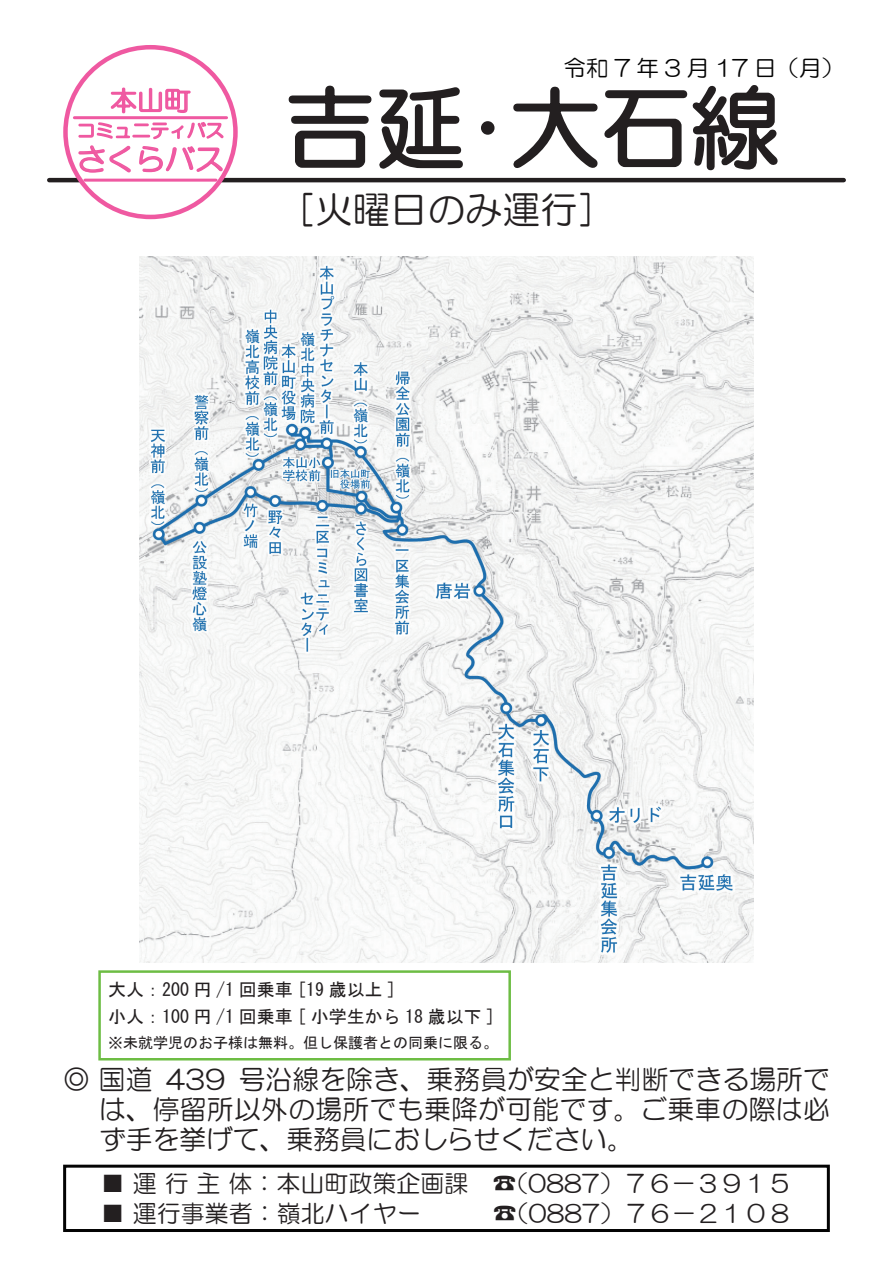
<style>
.page{position:relative;width:893px;height:1263px;background:#fff}
.page>*{position:absolute;margin:0;border:0;box-sizing:border-box;transform-origin:0 0}
.t1{font:90px "HG Maru Gothic MPRO";color:#231f20}
.t2{font:37.5px "HG Maru Gothic MPRO";color:#231f20}
.t3{font:29.4px "HG Maru Gothic MPRO";color:#ef59a1}
.t4{font:27px/30px "HG Maru Gothic MPRO";letter-spacing:.015em;color:#231f20;text-align:justify}
.t5{font:27px "HG Maru Gothic MPRO";color:#ef59a1}
.t6{font:24px "HG Maru Gothic MPRO";color:#231f20}
.t7{font:22.5px "HG Maru Gothic MPRO";letter-spacing:.25em;color:#030303}
.t8{font:18px/27px "MS Gothic";color:#231f20}
.t9{font:15px "MS Gothic";color:#231f20}
</style>
<div class="page">
<img style="left:140px;top:256px;width:613px;height:707px">
<svg style="left:288px;top:85px;width:175px;height:84px"></svg>
<svg style="left:481px;top:121px;width:14px;height:14px"></svg>
<svg style="left:513px;top:85px;width:264px;height:86px"></svg>
<div style="left:63px;top:1165px;width:767px;height:67px;border:3px solid #030303"></div>
<div style="left:98px;top:970px;width:413px;height:90px;background:#fff;border:2px solid #6dbd44"></div>
<hr style="left:49px;top:178px;width:795px;height:4px;background:#231f20">
<div style="left:65px;top:47px;width:170px;height:170px;background:#fff;border-radius:50%"></div>
<div style="left:63px;top:45px;width:175px;height:174px;border:4px solid #ef59a1;border-radius:50%"></div>
<svg style="left:78px;top:87px;width:146px;height:86px"></svg>
<hr style="left:74px;top:116px;width:153px;height:3px;background:#ef59a1">
<hr style="left:85px;top:179px;width:131px;height:3px;background:#ef59a1">
<p class="t5" style="left:110px;top:87px;width:82px">本山町</p>
<p class="t3" style="left:77px;top:144px;width:149px">さくらバス</p>
<p class="t7" style="left:564px;top:57px;width:282px">令和7年3月17日（月）</p>
<h1 class="t1" style="left:285px;top:83px;width:496px">吉延･大石線</h1>
<h2 class="t2" style="left:278px;top:191px;width:339px">［火曜日のみ運行］</h2>
<p class="t8" style="left:108px;top:976px;width:388px">大人：200 円 /1 回乗車 [19 歳以上 ]<br>小人：100 円 /1 回乗車 [ 小学生から 18 歳以下 ]</p>
<p class="t9" style="left:108px;top:1035px;width:391px">※未就学児のお子様は無料。但し保護者との同乗に限る。</p>
<p class="t4" style="left:99px;top:1064px;width:732px;text-indent:-36px">◎ 国道 439 号沿線を除き、乗務員が安全と判断できる場所では、停留所以外の場所でも乗降が可能です。ご乗車の際は必ず手を挙げて、乗務員におしらせください。</p>
<p class="t6" style="left:101px;top:1171px;width:692px">■ 運行主体：本山町政策企画課　☎（0887）７６－３９１５</p>
<p class="t6" style="left:101px;top:1201px;width:693px">■ 運行事業者：嶺北ハイヤー　　　☎（0887）７６－２１０８</p>
</div>
